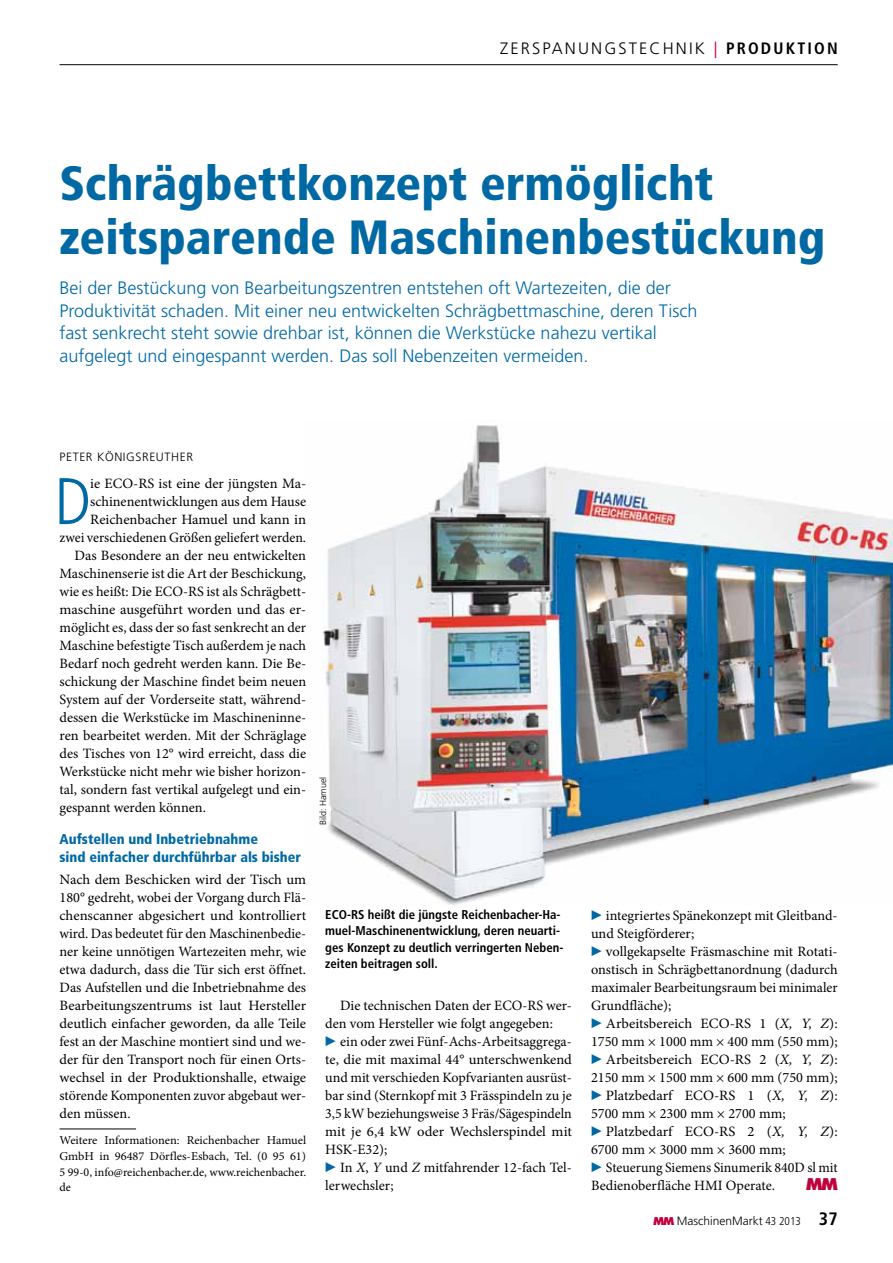
<style>
.page{position:relative;width:893px;height:1263px;background:#fff}
.page>*{position:absolute;margin:0;border:0;box-sizing:border-box;transform-origin:0 0}
.t1{font:300 condensed 65.85px "Frutiger LT Std";color:#0069a4}
.t2{font:900 condensed 48px/54px "Frutiger LT Std";color:#0069a4}
.t3{font:300 18px/22.5px "Frutiger LT Std";color:#0069a4}
.t4{font:300 16.5px "Frutiger LT Std";letter-spacing:.13em;color:#000}
.t5{font:800 15.75px "Futura Std";color:#c1003b}
.t6{font:14.25px/18px "Minion Pro";color:#000}
.t7{font:900 condensed 14.25px/17.2px "Frutiger LT Std";color:#0069a4}
.t8{font:700 condensed 12.75px/16.5px "Frutiger LT Std";color:#000}
.t9{font:12px/15.8px "Minion Pro";color:#000;text-align:justify}
.t10{font:300 12px "Frutiger LT Std";color:#000}
.t11{font:300 12px "Frutiger LT Std";letter-spacing:.05em;color:#000}
.t12{font:300 9px "Frutiger LT Std";color:#000}
.s1{color:#c1003b}
.s2{font-weight:700;font-stretch:condensed}
.s3{color:#0069a4}
.s4{font-style:italic}
.s5{font-family:"Futura Std";font-weight:800;font-size:10.5px;color:#c1003b}
.s6{font-stretch:condensed;font-size:11.4px}
.s7{font-weight:700;font-stretch:condensed;font-size:18px}
</style>
<div class="page">
<hr style="left:60px;top:64px;width:778px;height:1px;background:#000">
<hr style="left:60px;top:1128px;width:76px;height:1px;background:#000">
<img style="left:323px;top:425px;width:570px;height:480px">
<p class="t4" style="left:500px;top:39px;width:339px">Zerspanungst echnik <span class="s1">|</span> <span class="s2">Produktion</span></p>
<h2 class="t2" style="left:60px;top:156px;width:767px">Schrägbettkonzept ermöglicht zeitsparende Maschinenbestückung</h2>
<p class="t3" style="left:60px;top:277px;width:639px">Bei der Bestückung von Bearbeitungszentren entstehen oft Wartezeiten, die der Produktivität schaden. Mit einer neu entwickelten Schrägbettmaschine, deren Tisch fast senkrecht steht sowie drehbar ist, können die Werkstücke nahezu vertikal aufgelegt und eingespannt werden. Das soll Nebenzeiten vermeiden.</p>
<p class="t11" style="left:60px;top:450px;width:135px">Peter Königsreuther</p>
<h1 class="t1" style="left:54px;top:464px;width:38px">D</h1>
<p class="t6" style="left:90px;top:475px;width:217px">ie ECO-RS ist eine der jüngsten Ma-</p>
<p class="t6" style="left:90px;top:493px;width:217px">schinenentwicklungen aus dem Hause</p>
<p class="t6" style="left:90px;top:511px;width:217px">Reichenbacher Hamuel und kann in</p>
<p class="t6" style="left:60px;top:529px;width:248px">zwei verschiedenen Größen geliefert werden.</p>
<p class="t6" style="left:74px;top:547px;width:233px">Das Besondere an der neu entwickelten</p>
<p class="t6" style="left:60px;top:565px;width:248px">Maschinenserie ist die Art der Beschickung,</p>
<p class="t6" style="left:60px;top:583px;width:248px">wie es heißt: Die ECO-RS ist als Schrägbett-</p>
<p class="t6" style="left:60px;top:601px;width:248px">maschine ausgeführt worden und das er-</p>
<p class="t6" style="left:60px;top:619px;width:248px">möglicht es, dass der so fast senkrecht an der</p>
<p class="t6" style="left:60px;top:637px;width:248px">Maschine befestigte Tisch außerdem je nach</p>
<p class="t6" style="left:60px;top:655px;width:248px">Bedarf noch gedreht werden kann. Die Be-</p>
<p class="t6" style="left:60px;top:673px;width:248px">schickung der Maschine findet beim neuen</p>
<p class="t6" style="left:60px;top:691px;width:248px">System auf der Vorderseite statt, während-</p>
<p class="t6" style="left:60px;top:709px;width:248px">dessen die Werkstücke im Maschineninne-</p>
<p class="t6" style="left:60px;top:727px;width:248px">ren bearbeitet werden. Mit der Schräglage</p>
<p class="t6" style="left:60px;top:745px;width:248px">des Tisches von 12° wird erreicht, dass die</p>
<p class="t6" style="left:60px;top:763px;width:248px">Werkstücke nicht mehr wie bisher horizon-</p>
<p class="t6" style="left:60px;top:781px;width:248px">tal, sondern fast vertikal aufgelegt und ein-</p>
<p class="t6" style="left:60px;top:799px;width:148px">gespannt werden können.</p>
<p class="t7" style="left:60px;top:831px;width:243px">Aufstellen und Inbetriebnahme<br>sind einfacher durchführbar als bisher</p>
<p class="t6" style="left:60px;top:871px;width:248px;text-align:justify">Nach dem Beschicken wird der Tisch um 180° gedreht, wobei der Vorgang durch Flä&shy;chenscanner abgesichert und kontrolliert wird. Das bedeutet für den Maschinenbedie&shy;ner keine unnötigen Wartezeiten mehr, wie etwa dadurch, dass die Tür sich erst öffnet.<br>Das Aufstellen und die Inbetriebnahme des Bearbeitungszentrums ist laut Hersteller deutlich einfacher geworden, da alle Teile fest an der Maschine montiert sind und we&shy;der für den Transport noch für einen Orts&shy;wechsel in der Produktionshalle, etwaige störende Komponenten zuvor abgebaut wer&shy;den müssen.</p>
<p class="t9" style="left:60px;top:1132px;width:248px">Weitere Informationen: Reichenbacher Hamuel GmbH in 96487 Dörfles-Esbach, Tel. (0 95 61)<br>5 99-0, info@reichenbacher.de, www.reichenbacher. de</p>
<p class="t12" style="left:318px;top:825px;width:50px;rotate:-90deg">Bild: Hamuel</p>
<p class="t8" style="left:325px;top:906px;width:240px">ECO-RS heißt die jüngste Reichenbacher-Ha&shy;muel-Maschinenentwicklung, deren neuarti&shy;ges Konzept zu deutlich verringerten Neben&shy;zeiten beitragen soll.</p>
<p class="t6" style="left:325px;top:997px;width:248px;text-indent:15px">Die technischen Daten der ECO-RS wer&shy;den vom Hersteller wie folgt angegeben:<br><span class="s3">▶</span> ein oder zwei Fünf-Achs-Arbeitsaggrega&shy;te, die mit maximal 44° unterschwenkend und mit verschieden Kopfvarianten ausrüst&shy;bar sind (Sternkopf mit 3 Frässpindeln zu je 3,5 kW beziehungsweise 3 Fräs/Sägespindeln mit je 6,4 kW oder Wechslerspindel mit HSK-E32);<br><span class="s3">▶</span> In <span class="s4">X</span>, <span class="s4">Y</span> und <span class="s4">Z</span> mitfahrender 12-fach Tel&shy;lerwechsler;</p>
<p class="t6" style="left:591px;top:907px;width:248px"><span class="s3">▶</span> integriertes Spänekonzept mit Gleitband&shy;und Steigförderer;<br><span class="s3">▶</span> vollgekapselte Fräsmaschine mit Rotati&shy;onstisch in Schrägbettanordnung (dadurch maximaler Bearbeitungsraum bei minimaler Grundfläche);<br><span class="s3">▶</span> Arbeitsbereich ECO-RS 1 (<span class="s4">X, Y, Z</span>):<br>1750 mm × 1000 mm × 400 mm (550 mm); <span class="s3">▶</span> Arbeitsbereich ECO-RS 2 (<span class="s4">X, Y, Z</span>):<br>2150 mm × 1500 mm × 600 mm (750 mm); <span class="s3">▶</span> Platzbedarf ECO-RS 1 (<span class="s4">X, Y, Z</span>):<br>5700 mm × 2300 mm × 2700 mm;<br><span class="s3">▶</span> Platzbedarf ECO-RS 2 (<span class="s4">X, Y, Z</span>):<br>6700 mm × 3000 mm × 3600 mm;<br><span class="s3">▶</span> Steuerung Siemens Sinumerik 840D sl mit Bedienoberfläche HMI Operate.</p>
<p class="t5" style="left:806px;top:1174px;width:34px">MM</p>
<p class="t10" style="left:653px;top:1214px;width:186px"><span class="s5">MM</span> MaschinenMarkt <span class="s6">43 2013</span> <span class="s7">37</span></p>
</div>
